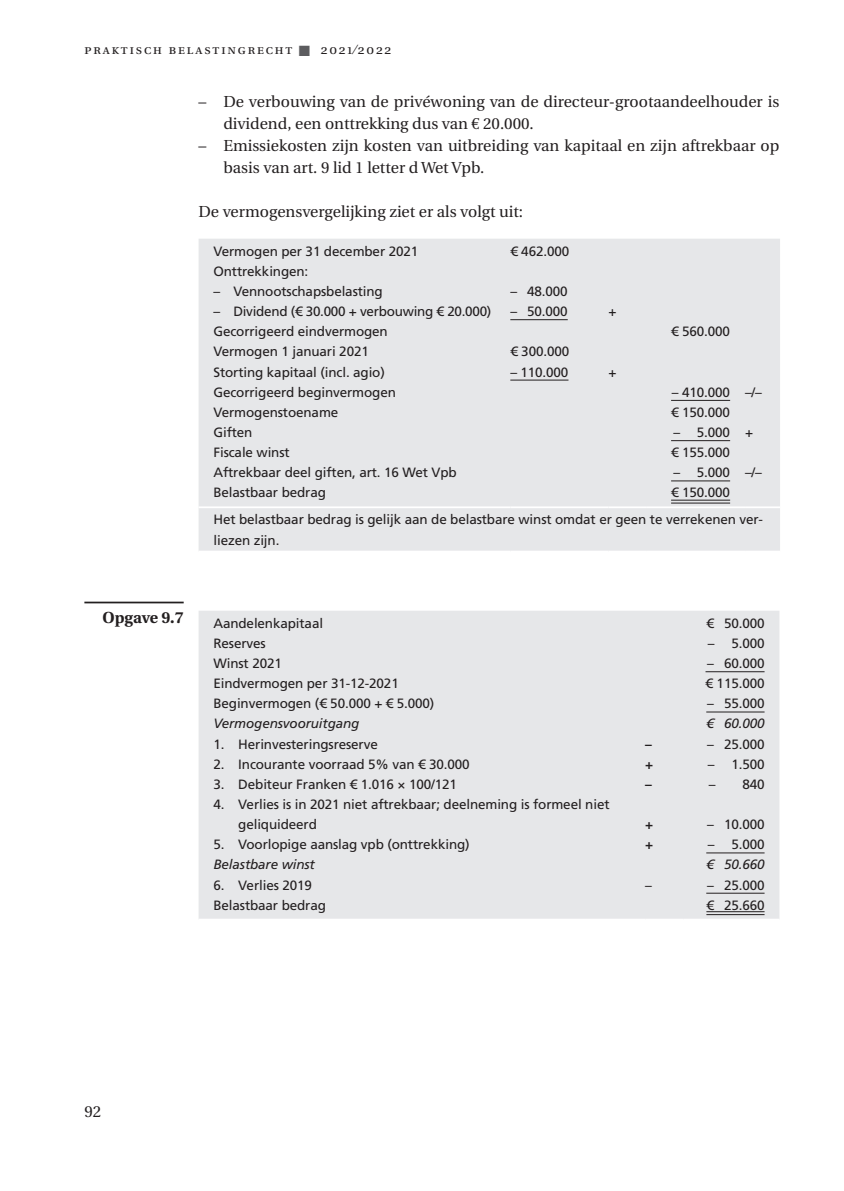
<style>
.page{position:relative;width:844px;height:1191px;background:#fff}
.page>*{position:absolute;margin:0;border:0;box-sizing:border-box;transform-origin:0 0}
.plat_inspring_ID{font:15.92px/21.9px "Utopia";color:#231f20}
.plat_ID{font:15.92px "Utopia";color:#231f20}
.t1{font:700 15.92px "Utopia";color:#231f20}
.Tabeltekst{font:13.47px/20.1px "Frutiger LT Std";letter-spacing:-.01em;color:#231f20}
.Tabeltekst_inspring{font:13.47px/20.1px "Frutiger LT Std";letter-spacing:-.01em;color:#231f20}
.Tabel_balans_lijn_bo{font:13.47px "Frutiger LT Std";letter-spacing:-.01em;color:#231f20}
.Tabeltekst-2{font:italic 13.47px "Frutiger LT Std";letter-spacing:-.01em;color:#231f20}
.t2{font:13.47px "Utopia Exp";letter-spacing:.14em;color:#231f20}
.Tabel_balans_lijn_bo-2{font:italic 13.47px "Frutiger LT Std";letter-spacing:-.01em;color:#231f20}
.Tabeltekst-3{font:700 13.47px "Frutiger LT Std";color:#231f20}
.s1{color:#5c5c5f}
.s2{font-family:"Euro Serif"}
</style>
<div class="page">
<hr style="left:84px;top:601px;width:100px;height:2px;background:#231f20">
<div style="left:198px;top:239px;width:581px;height:311px;background:#e6e7e9"></div>
<hr style="left:198px;top:506px;width:312px;height:2px;background:#fff">
<hr style="left:510px;top:506px;width:98px;height:2px;background:#fff">
<hr style="left:608px;top:506px;width:38px;height:2px;background:#fff">
<hr style="left:646px;top:506px;width:98px;height:2px;background:#fff">
<hr style="left:744px;top:506px;width:35px;height:2px;background:#fff">
<hr style="left:510px;top:319px;width:57px;height:1px;background:#231f20">
<hr style="left:510px;top:380px;width:58px;height:1px;background:#231f20">
<hr style="left:671px;top:400px;width:59px;height:1px;background:#231f20">
<hr style="left:671px;top:440px;width:59px;height:1px;background:#231f20">
<hr style="left:671px;top:480px;width:59px;height:1px;background:#231f20">
<hr style="left:671px;top:500px;width:59px;height:1px;background:#231f20">
<hr style="left:671px;top:503px;width:59px;height:1px;background:#231f20">
<div style="left:198px;top:611px;width:581px;height:307px;background:#e6e7e9"></div>
<hr style="left:705px;top:671px;width:59px;height:1px;background:#231f20">
<hr style="left:706px;top:711px;width:58px;height:1px;background:#231f20">
<hr style="left:706px;top:852px;width:58px;height:1px;background:#231f20">
<hr style="left:706px;top:893px;width:58px;height:1px;background:#231f20">
<hr style="left:706px;top:911px;width:58px;height:1px;background:#231f20">
<hr style="left:706px;top:914px;width:58px;height:1px;background:#231f20">
<p class="t2" style="left:84px;top:44px;width:308px">praktisch belastingrecht <span class="s1">■</span> 2021/2022</p>
<p class="plat_inspring_ID" style="left:223px;top:91px;width:557px;text-indent:-25px">– De verbouwing van de privéwoning van de directeur-grootaandeelhouder is dividend, een onttrekking dus van <span class="s2">€</span> 20.000.</p>
<p class="plat_inspring_ID" style="left:223px;top:135px;width:557px;text-indent:-25px">– Emissiekosten zijn kosten van uitbreiding van kapitaal en zijn aftrekbaar op basis van art. 9 lid 1 letter d Wet Vpb.</p>
<p class="plat_ID" style="left:198px;top:203px;width:326px">De vermogensvergelijking ziet er als volgt uit:</p>
<p class="Tabeltekst" style="left:213px;top:241px;width:206px">Vermogen per 31 december 2021</p>
<p class="Tabeltekst" style="left:213px;top:261px;width:96px">Onttrekkingen:</p>
<p class="Tabeltekst" style="left:213px;top:281px;width:171px">– Vennootschapsbelasting</p>
<p class="Tabeltekst" style="left:213px;top:301px;width:279px">– Dividend (€ 30.000 + verbouwing € 20.000)</p>
<p class="Tabeltekst" style="left:213px;top:322px;width:176px">Gecorrigeerd eindvermogen</p>
<p class="Tabeltekst" style="left:213px;top:342px;width:157px">Vermogen 1 januari 2021</p>
<p class="Tabeltekst" style="left:213px;top:362px;width:173px">Storting kapitaal (incl. agio)</p>
<p class="Tabeltekst" style="left:213px;top:382px;width:184px">Gecorrigeerd beginvermogen</p>
<p class="Tabeltekst" style="left:213px;top:402px;width:126px">Vermogenstoename</p>
<p class="Tabeltekst" style="left:213px;top:422px;width:41px">Giften</p>
<p class="Tabeltekst" style="left:213px;top:442px;width:78px">Fiscale winst</p>
<p class="Tabeltekst" style="left:213px;top:462px;width:245px">Aftrekbaar deel giften, art. 16 Wet Vpb</p>
<p class="Tabeltekst" style="left:213px;top:483px;width:114px">Belastbaar bedrag</p>
<p class="Tabeltekst" style="left:510px;top:241px;width:60px">€ 462.000</p>
<p class="Tabeltekst" style="left:510px;top:281px;width:59px">– 48.000</p>
<p class="Tabeltekst" style="left:510px;top:301px;width:59px">– 50.000</p>
<p class="Tabeltekst" style="left:510px;top:342px;width:60px">€ 300.000</p>
<p class="Tabeltekst" style="left:510px;top:362px;width:60px">– 110.000</p>
<p class="Tabeltekst" style="left:608px;top:301px;width:10px">+</p>
<p class="Tabeltekst" style="left:671px;top:322px;width:60px">€ 560.000</p>
<p class="Tabeltekst" style="left:608px;top:362px;width:10px">+</p>
<p class="Tabeltekst" style="left:744px;top:382px;width:18px">–/–</p>
<p class="Tabeltekst" style="left:744px;top:422px;width:10px">+</p>
<p class="Tabeltekst" style="left:744px;top:462px;width:18px">–/–</p>
<p class="Tabeltekst" style="left:213px;top:510px;width:550px">Het belastbaar bedrag is gelijk aan de belastbare winst omdat er geen te verrekenen ver&shy;liezen zijn.</p>
<p class="Tabeltekst" style="left:671px;top:382px;width:60px">– 410.000</p>
<p class="Tabel_balans_lijn_bo" style="left:671px;top:404px;width:60px">€ 150.000</p>
<p class="Tabeltekst" style="left:673px;top:422px;width:58px">– 5.000</p>
<p class="Tabel_balans_lijn_bo" style="left:671px;top:444px;width:60px">€ 155.000</p>
<p class="Tabeltekst" style="left:673px;top:462px;width:58px">– 5.000</p>
<p class="Tabel_balans_lijn_bo" style="left:671px;top:485px;width:60px">€ 150.000</p>
<p class="t1" style="left:103px;top:608px;width:82px">Opgave 9.7</p>
<p class="Tabeltekst" style="left:213px;top:613px;width:111px">Aandelenkapitaal</p>
<p class="Tabeltekst" style="left:213px;top:633px;width:54px">Reserves</p>
<p class="Tabeltekst" style="left:213px;top:653px;width:70px">Winst 2021</p>
<p class="Tabeltekst" style="left:213px;top:673px;width:187px">Eindvermogen per 31-12-2021</p>
<p class="Tabeltekst" style="left:213px;top:693px;width:222px">Beginvermogen (€ 50.000 + € 5.000)</p>
<p class="Tabeltekst-2" style="left:213px;top:716px;width:147px">Vermogensvooruitgang</p>
<p class="Tabeltekst_inspring" style="left:213px;top:734px;width:166px">1. Herinvesteringsreserve</p>
<p class="Tabeltekst_inspring" style="left:213px;top:754px;width:258px">2. Incourante voorraad 5% van € 30.000</p>
<p class="Tabeltekst_inspring" style="left:213px;top:774px;width:245px">3. Debiteur Franken € 1.016 × 100/121</p>
<p class="Tabeltekst_inspring" style="left:238px;top:794px;width:373px;text-indent:-25px">4. Verlies is in 2021 niet aftrekbaar; deelneming is formeel niet geliquideerd</p>
<p class="Tabeltekst_inspring" style="left:213px;top:834px;width:258px">5. Voorlopige aanslag vpb (onttrekking)</p>
<p class="Tabeltekst-2" style="left:213px;top:857px;width:103px">Belastbare winst</p>
<p class="Tabeltekst_inspring" style="left:213px;top:875px;width:100px">6. Verlies 2019</p>
<p class="Tabeltekst" style="left:213px;top:895px;width:114px">Belastbaar bedrag</p>
<p class="Tabeltekst-3" style="left:645px;top:736px;width:8px">–</p>
<p class="Tabeltekst-3" style="left:645px;top:756px;width:10px">+</p>
<p class="Tabeltekst-3" style="left:645px;top:776px;width:8px">–</p>
<p class="Tabeltekst-3" style="left:645px;top:816px;width:10px">+</p>
<p class="Tabeltekst-3" style="left:645px;top:836px;width:10px">+</p>
<p class="Tabeltekst" style="left:645px;top:875px;width:8px">–</p>
<p class="Tabeltekst" style="left:706px;top:613px;width:60px">€ 50.000</p>
<p class="Tabeltekst" style="left:707px;top:633px;width:58px">– 5.000</p>
<p class="Tabeltekst" style="left:707px;top:653px;width:59px">– 60.000</p>
<p class="Tabel_balans_lijn_bo" style="left:705px;top:675px;width:60px">€ 115.000</p>
<p class="Tabeltekst" style="left:707px;top:693px;width:59px">– 55.000</p>
<p class="Tabel_balans_lijn_bo-2" style="left:706px;top:716px;width:60px">€ 60.000</p>
<p class="Tabeltekst" style="left:707px;top:734px;width:59px">– 25.000</p>
<p class="Tabeltekst" style="left:707px;top:754px;width:58px">– 1.500</p>
<p class="Tabeltekst" style="left:708px;top:774px;width:8px">–</p>
<p class="Tabeltekst" style="left:742px;top:774px;width:24px">840</p>
<p class="Tabeltekst" style="left:707px;top:814px;width:59px">– 10.000</p>
<p class="Tabeltekst" style="left:707px;top:834px;width:58px">– 5.000</p>
<p class="Tabel_balans_lijn_bo-2" style="left:706px;top:857px;width:60px">€ 50.660</p>
<p class="Tabeltekst" style="left:707px;top:875px;width:59px">– 25.000</p>
<p class="Tabel_balans_lijn_bo" style="left:706px;top:897px;width:60px">€ 25.660</p>
<p class="plat_inspring_ID" style="left:84px;top:1101px;width:18px">92</p>
</div>
